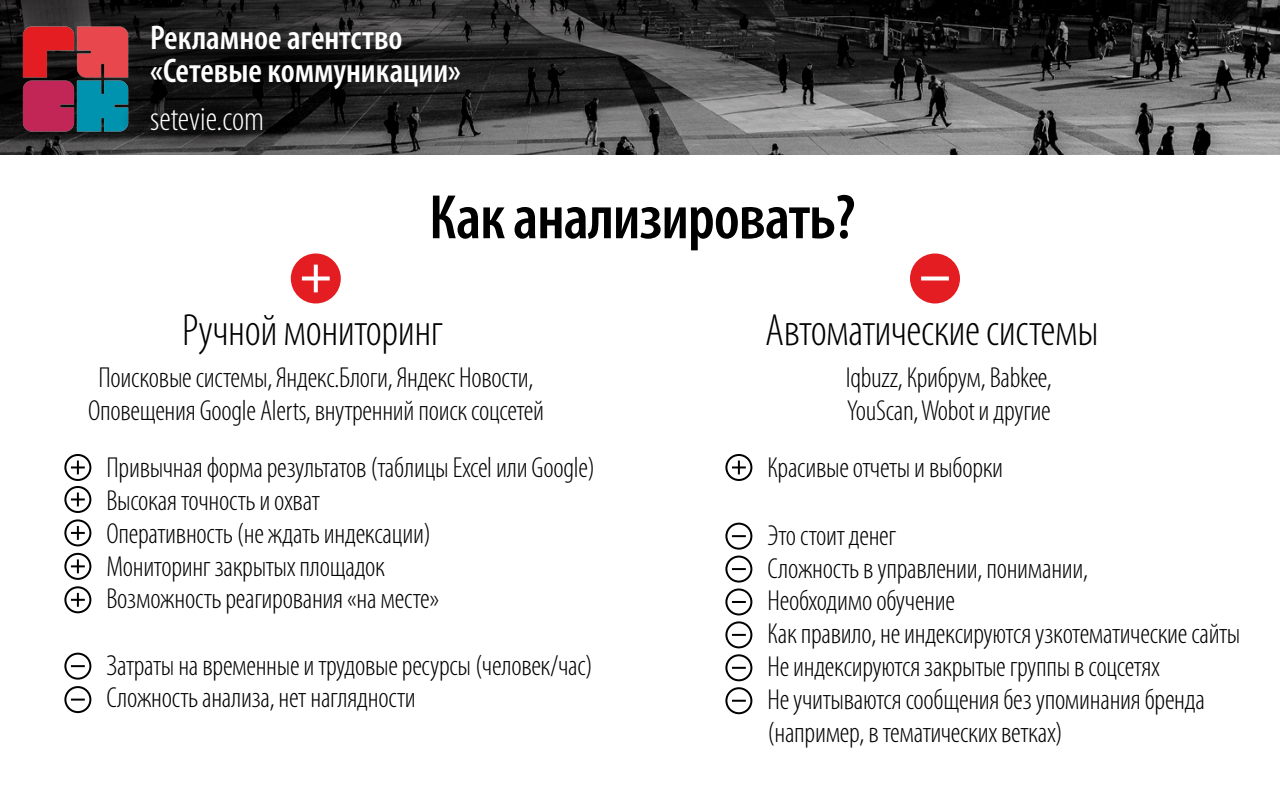
<style>
.page{position:relative;width:1280px;height:800px;background:#fff}
.page>*{position:absolute;margin:0;border:0;box-sizing:border-box;transform-origin:0 0}
.t1{font:600 condensed 63.2px "Myriad Pro";letter-spacing:-.015em;color:#000}
.t2{font:300 condensed 45.4px "Myriad Pro";letter-spacing:-.01em;color:#000}
.t3{font:600 condensed 34.3px/32.7px "Myriad Pro";color:#fff}
.t4{font:300 condensed 34.3px "Myriad Pro";color:#fff}
.t5{font:300 condensed 29px/32.8px "Myriad Pro";letter-spacing:-.01em;color:#000}
</style>
<div class="page">
<div style="left:910px;top:253px;width:50px;height:50px;background:#e41d22;border-radius:50%"></div>
<svg style="left:921px;top:276px;width:28px;height:4px"></svg>
<div style="left:64px;top:454px;width:27px;height:27px;border:2px solid #000;border-radius:50%"></div>
<svg style="left:71px;top:461px;width:14px;height:13px"></svg>
<div style="left:64px;top:486px;width:27px;height:27px;border:2px solid #000;border-radius:50%"></div>
<svg style="left:71px;top:493px;width:14px;height:13px"></svg>
<div style="left:64px;top:519px;width:27px;height:27px;border:2px solid #000;border-radius:50%"></div>
<svg style="left:71px;top:526px;width:14px;height:14px"></svg>
<div style="left:64px;top:553px;width:27px;height:27px;border:2px solid #000;border-radius:50%"></div>
<svg style="left:71px;top:559px;width:14px;height:14px"></svg>
<div style="left:64px;top:586px;width:27px;height:27px;border:2px solid #000;border-radius:50%"></div>
<svg style="left:71px;top:593px;width:14px;height:14px"></svg>
<div style="left:64px;top:653px;width:27px;height:27px;border:2px solid #000;border-radius:50%"></div>
<svg style="left:71px;top:665px;width:14px;height:2px"></svg>
<div style="left:64px;top:686px;width:27px;height:27px;border:2px solid #000;border-radius:50%"></div>
<svg style="left:71px;top:699px;width:14px;height:2px"></svg>
<div style="left:725px;top:454px;width:27px;height:27px;border:2px solid #000;border-radius:50%"></div>
<svg style="left:732px;top:461px;width:14px;height:13px"></svg>
<div style="left:725px;top:523px;width:27px;height:27px;border:2px solid #000;border-radius:50%"></div>
<svg style="left:732px;top:535px;width:14px;height:2px"></svg>
<div style="left:725px;top:556px;width:27px;height:27px;border:2px solid #000;border-radius:50%"></div>
<svg style="left:732px;top:568px;width:14px;height:2px"></svg>
<div style="left:725px;top:588px;width:27px;height:27px;border:2px solid #000;border-radius:50%"></div>
<svg style="left:732px;top:601px;width:14px;height:2px"></svg>
<div style="left:725px;top:621px;width:27px;height:27px;border:2px solid #000;border-radius:50%"></div>
<svg style="left:732px;top:634px;width:14px;height:2px"></svg>
<div style="left:725px;top:654px;width:27px;height:27px;border:2px solid #000;border-radius:50%"></div>
<svg style="left:732px;top:667px;width:14px;height:2px"></svg>
<div style="left:725px;top:687px;width:27px;height:27px;border:2px solid #000;border-radius:50%"></div>
<svg style="left:732px;top:700px;width:14px;height:2px"></svg>
<div style="left:291px;top:253px;width:50px;height:50px;background:#e41d22;border-radius:50%"></div>
<svg style="left:314px;top:265px;width:4px;height:27px"></svg>
<svg style="left:302px;top:276px;width:28px;height:4px"></svg>
<svg style="left:0;top:0;width:1280px;height:154px;background:#454545"></svg>
<img style="left:19px;top:20px;width:111px;height:115px">
<svg style="left:120px;top:88px;width:181px;height:66px;background:#252829"></svg>
<svg style="left:130px;top:20px;width:274px;height:80px;background:#181818"></svg>
<p class="t3" style="left:150px;top:21px;width:312px">Рекламное агентство «Сетевые коммуникации»</p>
<p class="t4" style="left:150px;top:98px;width:115px">setevie.com</p>
<h1 class="t1" style="left:429px;top:178px;width:428px">Как анализировать?</h1>
<h2 class="t2" style="left:182px;top:304px;width:262px">Ручной мониторинг</h2>
<p class="t5" style="left:88px;top:361px;width:457px;text-align:center">Поисковые системы, Яндекс.Блоги, Яндекс Новости,<br>Оповещения Google Alerts, внутренний поиск соцсетей</p>
<p class="t5" style="left:107px;top:451px;width:490px">Привычная форма результатов (таблицы Excel или Google)<br>Высокая точность и охват<br>Оперативность (не ждать индексации)<br>Мониторинг закрытых площадок<br>Возможность реагирования «на месте»</p>
<p class="t5" style="left:107px;top:648px;width:488px">Затраты на временные и трудовые ресурсы (человек/час)<br>Сложность анализа, нет наглядности</p>
<h2 class="t2" style="left:765px;top:304px;width:335px">Автоматические системы</h2>
<p class="t5" style="left:846px;top:361px;width:207px">Iqbuzz, Крибрум, Babkee,<br>YouScan, Wobot и другие</p>
<p class="t5" style="left:768px;top:451px;width:237px">Красивые отчеты и выборки</p>
<p class="t5" style="left:768px;top:519px;width:474px">Это стоит денег<br>Сложность в управлении, понимании,<br>Необходимо обучение<br>Как правило, не индексируются узкотематические сайты Не индексируются закрытые группы в соцсетях<br>Не учитываются сообщения без упоминания бренда (например, в тематических ветках)</p>
</div>
